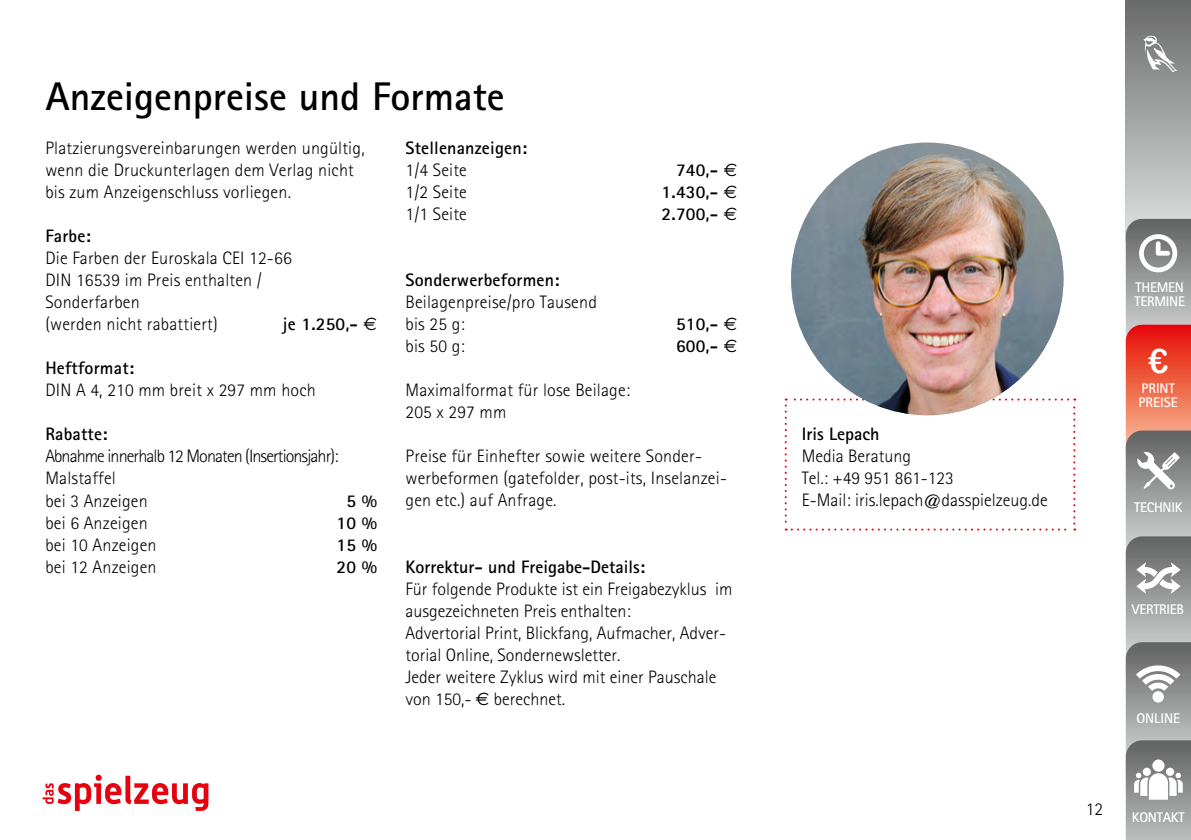
<style>
.page{position:relative;width:1191px;height:840px;background:#fff}
.page>*{position:absolute;margin:0;border:0;box-sizing:border-box;transform-origin:0 0}
.t1{font:700 40px "Rotis Sans Serif 65";color:#000}
.t2{font:34px "Arial Rounded MT Bold";color:#fff}
.t3{font:300 18px/22px "Rotis Sans Serif 45";letter-spacing:.01em;color:#000}
.t4{font:700 18px "Rotis Sans Serif 65";letter-spacing:.01em;color:#000}
.t5{font:300 18px/22px "Rotis Sans Serif 45";letter-spacing:-.05em;color:#000}
.t6{font:700 14px/14px "Rotis Sans Serif 65";letter-spacing:-.02em;color:#fff}
.t7{font:700 14px/14px "Rotis Sans Serif 65";color:#fff}
.s1{font-family:"Euro Sans";font-weight:400}
</style>
<div class="page">
<svg style="left:43px;top:774px;width:165px;height:36px"></svg>
<svg style="left:784px;top:398px;width:291px;height:132px"></svg>
<img style="left:791px;top:142px;width:272px;height:273px;border-radius:136px">
<div style="left:1125px;top:0;width:66px;height:242px;background:linear-gradient(to bottom,#696a6a,#e0e2e2)"></div>
<svg style="left:1125px;top:219px;width:66px;height:620px;background:#ad9692"></svg>
<svg style="left:1143px;top:36px;width:34px;height:36px"></svg>
<h1 class="t1" style="left:45px;top:71px;width:461px">Anzeigenpreise und Formate</h1>
<p class="t3" style="left:45px;top:137px;width:321px">Platzierungsvereinbarungen werden ungültig, wenn die Druckunterlagen dem Verlag nicht bis zum Anzeigenschluss vorliegen.</p>
<p class="t4" style="left:45px;top:225px;width:47px">Farbe:</p>
<p class="t3" style="left:45px;top:247px;width:248px">Die Farben der Euroskala CEI 12-66<br>DIN 16539 im Preis enthalten /<br>Sonderfarben<br>(werden nicht rabattiert)</p>
<p class="t4" style="left:405px;top:136px;width:123px">Stellenanzeigen:</p>
<p class="t3" style="left:405px;top:159px;width:63px">1/4 Seite</p>
<p class="t4" style="left:676px;top:158px;width:63px">740,- <span class="s1">€</span></p>
<p class="t3" style="left:405px;top:181px;width:63px">1/2 Seite</p>
<p class="t4" style="left:661px;top:180px;width:77px">1.430,- <span class="s1">€</span></p>
<p class="t3" style="left:405px;top:203px;width:63px">1/1 Seite</p>
<p class="t4" style="left:661px;top:202px;width:77px">2.700,- <span class="s1">€</span></p>
<p class="t4" style="left:405px;top:268px;width:156px">Sonderwerbeformen:</p>
<p class="t3" style="left:405px;top:291px;width:193px">Beilagenpreise/pro Tausend bis 25 g:</p>
<p class="t4" style="left:283px;top:312px;width:96px">je 1.250,- <span class="s1">€</span></p>
<p class="t4" style="left:676px;top:312px;width:63px">510,- <span class="s1">€</span></p>
<p class="t4" style="left:45px;top:356px;width:90px">Heftformat:</p>
<p class="t3" style="left:45px;top:379px;width:272px">DIN A 4, 210 mm breit x 297 mm hoch</p>
<p class="t4" style="left:45px;top:422px;width:64px">Rabatte:</p>
<p class="t5" style="left:45px;top:445px;width:295px">Abnahme innerhalb 12 Monaten (Insertionsjahr):<br>Malstaffel<br>bei 3 Anzeigen</p>
<p class="t4" style="left:346px;top:488px;width:32px">5 %</p>
<p class="t3" style="left:45px;top:511px;width:104px">bei 6 Anzeigen</p>
<p class="t4" style="left:336px;top:510px;width:42px">10 %</p>
<p class="t3" style="left:45px;top:533px;width:113px">bei 10 Anzeigen</p>
<p class="t4" style="left:336px;top:532px;width:42px">15 %</p>
<p class="t3" style="left:45px;top:555px;width:113px">bei 12 Anzeigen</p>
<p class="t4" style="left:336px;top:554px;width:42px">20 %</p>
<p class="t3" style="left:405px;top:335px;width:61px">bis 50 g:</p>
<p class="t4" style="left:676px;top:334px;width:63px">600,- <span class="s1">€</span></p>
<p class="t3" style="left:405px;top:379px;width:226px">Maximalformat für lose Beilage:<br>205 x 297 mm</p>
<p class="t3" style="left:405px;top:445px;width:323px">Preise für Einhefter sowie weitere Sonder&shy;werbeformen (gatefolder, post-its, Inselanzei&shy;gen etc.) auf Anfrage.</p>
<p class="t4" style="left:405px;top:555px;width:241px">Korrektur- und Freigabe-Details:</p>
<p class="t3" style="left:405px;top:577px;width:328px">Für folgende Produkte ist ein Freigabezyklus im ausgezeichneten Preis enthalten:<br>Advertorial Print, Blickfang, Aufmacher, Adver&shy;torial Online, Sondernewsletter.<br>Jeder weitere Zyklus wird mit einer Pauschale von 150,- <span class="s1">€</span> berechnet.</p>
<p class="t4" style="left:802px;top:422px;width:79px">Iris Lepach</p>
<p class="t3" style="left:802px;top:445px;width:247px">Media Beratung<br>Tel.: +49 951 861-123<br>E-Mail: iris.lepach@dasspielzeug.de</p>
<p class="t6" style="left:1134px;top:279px;width:52px">THEMEN<br>TERMINE</p>
<h2 class="t2" style="left:1148px;top:341px;width:22px">€</h2>
<p class="t7" style="left:1138px;top:381px;width:41px">PRINT<br>PREISE</p>
<p class="t6" style="left:1134px;top:499px;width:50px">TECHNIK</p>
<p class="t6" style="left:1131px;top:601px;width:54px">VERTRIEB</p>
<p class="t6" style="left:1136px;top:710px;width:45px">ONLINE</p>
<p class="t3" style="left:1085px;top:797px;width:19px">12</p>
<p class="t6" style="left:1131px;top:809px;width:54px">KONTAKT</p>
</div>
